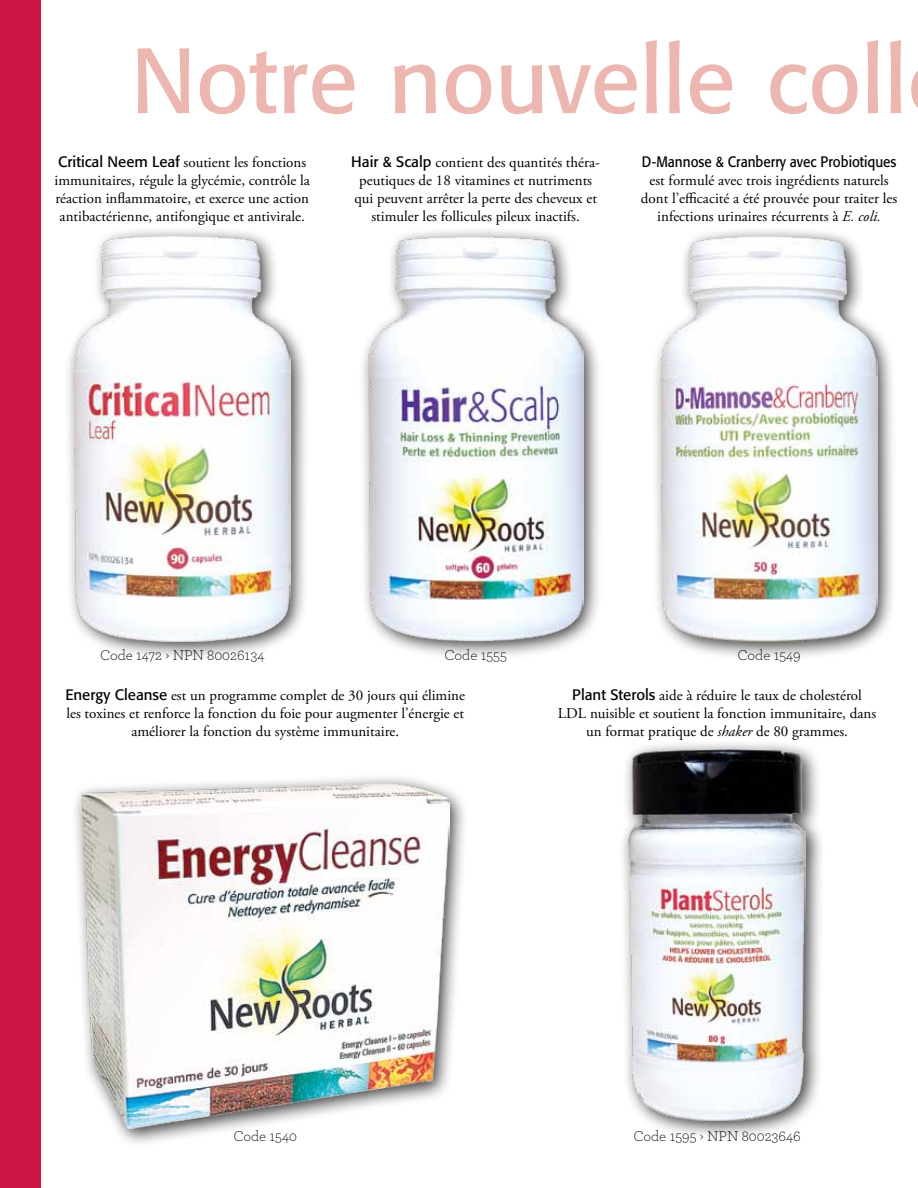
<style>
.page{position:relative;width:918px;height:1188px;background:#fff}
.page>*{position:absolute;margin:0;border:0;box-sizing:border-box;transform-origin:0 0}
.t1{font:91.5px "Formata";color:#ecb7b0}
.t2{font:15px/18px "Adobe Garamond Pro";color:#000;text-align:center}
.t3{font:300 15px "Archer";color:#000}
.t4{font:15px "Formata";color:#000;scale:.9 1}
.s1{font-family:"Formata"}
.s2{font-style:italic}
</style>
<div class="page">
<div style="left:0;top:0;width:40px;height:1188px;background:#cd1543"></div>
<div style="left:63px;top:226px;width:248px;height:435px;background:#000;opacity:.75"></div>
<img style="left:74px;top:236px;width:217px;height:405px">
<div style="left:651px;top:226px;width:246px;height:435px;background:#000;opacity:.75"></div>
<img style="left:661px;top:236px;width:217px;height:405px">
<div style="left:618px;top:739px;width:207px;height:402px;background:#000;opacity:.75"></div>
<img style="left:628px;top:749px;width:178px;height:371px">
<div style="left:71px;top:773px;width:398px;height:375px;background:#000;opacity:.75"></div>
<img style="left:81px;top:783px;width:368px;height:346px">
<div style="left:358px;top:226px;width:245px;height:434px;background:#000;opacity:.75"></div>
<img style="left:368px;top:236px;width:215px;height:405px">
<h1 class="t1" style="left:131px;top:25px;width:778px">Notre nouvelle coll</h1>
<p class="t2" style="left:54px;top:154px;width:257px"><span class="s1">Critical Neem Leaf</span> soutient les fonctions immunitaires, régule la glycémie, contrôle la réaction inflammatoire, et exerce une action antibactérienne, antifongique et antivirale.</p>
<p class="t2" style="left:351px;top:154px;width:250px"><span class="s1">Hair &amp; Scalp</span> contient des quantités théra&shy;peutiques de 18 vitamines et nutriments qui peuvent arrêter la perte des cheveux et stimuler les follicules pileux inactifs.</p>
<p class="t4" style="left:642px;top:153px;width:285px">D-Mannose &amp; Cranberry avec Probiotiques</p>
<p class="t2" style="left:641px;top:172px;width:258px">est formulé avec trois ingrédients naturels dont l’efficacité a été prouvée pour traiter les infections urinaires récurrents à <span class="s2">E. coli.</span></p>
<p class="t3" style="left:445px;top:645px;width:64px">Code 1555</p>
<p class="t3" style="left:100px;top:645px;width:166px">Code 1472 › NPN 80026134</p>
<p class="t3" style="left:738px;top:645px;width:65px">Code 1549</p>
<p class="t2" style="left:65px;top:687px;width:401px"><span class="s1">Energy Cleanse</span> est un programme complet de 30 jours qui élimine les toxines et renforce la fonction du foie pour augmenter l’énergie et améliorer la fonction du système immunitaire.</p>
<p class="t2" style="left:558px;top:687px;width:320px"><span class="s1">Plant Sterols</span> aide à réduire le taux de cholestérol<br>LDL nuisible et soutient la fonction immunitaire, dans un format pratique de <span class="s2">shaker</span> de 80 grammes.</p>
<p class="t3" style="left:233px;top:1126px;width:65px">Code 1540</p>
<p class="t3" style="left:634px;top:1126px;width:169px">Code 1595 › NPN 80023646</p>
</div>
